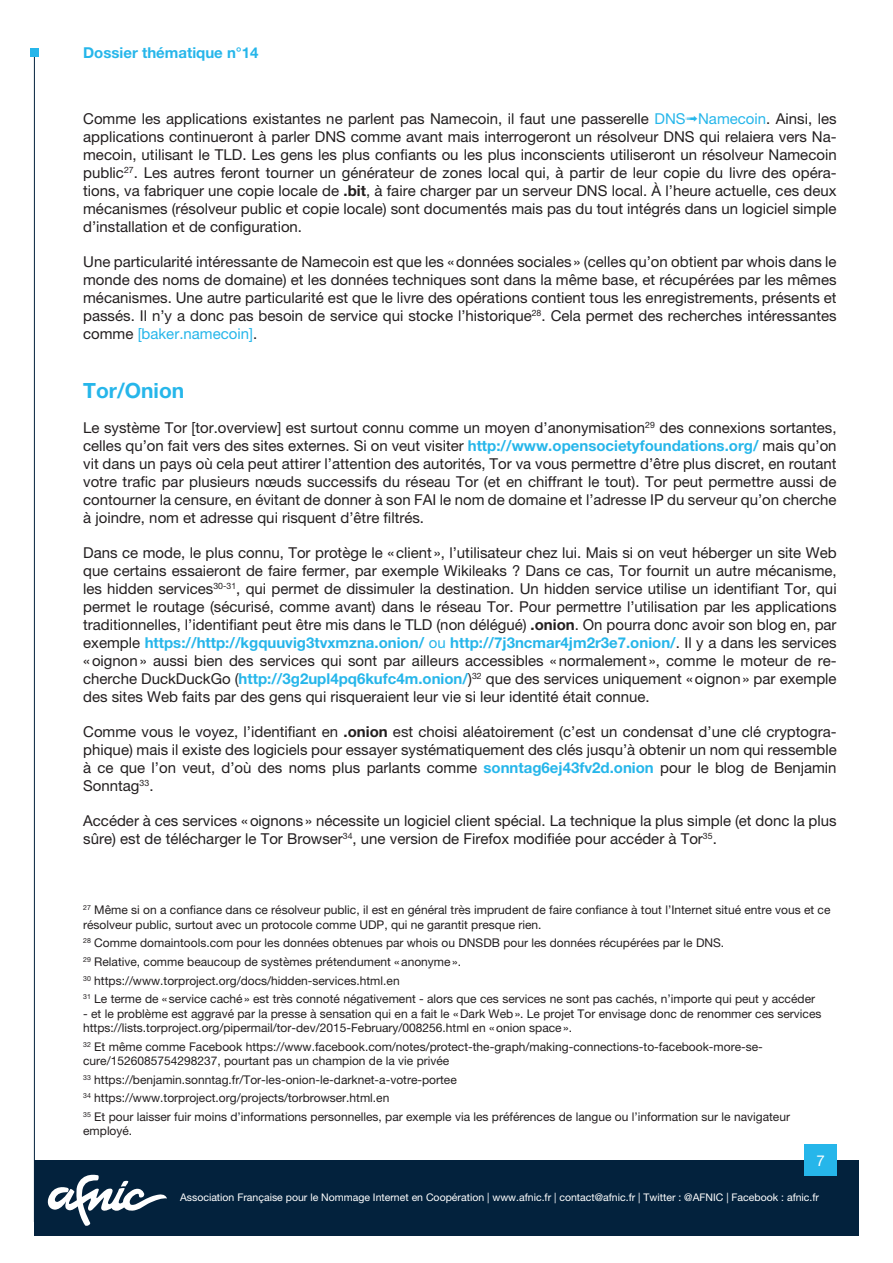
<style>
.page{position:relative;width:893px;height:1263px;background:#fff}
.page>*{position:absolute;margin:0;border:0;box-sizing:border-box;transform-origin:0 0}
.c_corpsBleu{font:700 21px "Helvetica Neue LT Std";color:#26b6ea}
.c_corps{font:15px/18px "Helvetica Neue LT Std";color:#231f20;text-align:justify}
.t1{font:700 15px "Helvetica Neue LT Std";color:#26b6ea}
.t2{font:15px "Helvetica Neue LT Std";color:#fff}
.c_corps-2{font:12px/14.4px "Helvetica Neue LT Std";color:#231f20}
.t3{font:10.5px "Helvetica Neue LT Std";color:#fff}
.s1{color:#26b6ea}
.s2{font-weight:700}
.s3{font-weight:700;color:#26b6ea}
</style>
<div class="page">
<div style="left:34px;top:1161px;width:825px;height:75px;background:#03223d"></div>
<div style="left:804px;top:1145px;width:33px;height:31px;background:#26b6ea"></div>
<hr style="left:34px;top:54px;width:1px;height:1168px;background:#03223d">
<svg style="left:47px;top:1174px;width:120px;height:52px"></svg>
<div style="left:30px;top:49px;width:8px;height:8px;background:#26b6ea"></div>
<p class="t1" style="left:83px;top:44px;width:177px">Dossier thématique n°14</p>
<p class="c_corps" style="left:83px;top:110px;width:755px">Comme les applications existantes ne parlent pas Namecoin, il faut une passerelle <span class="s1">DNS➟Namecoin</span>. Ainsi, les applications continueront à parler DNS comme avant mais interrogeront un résolveur DNS qui relaiera vers Na&shy;mecoin, utilisant le TLD. Les gens les plus confiants ou les plus inconscients utiliseront un résolveur Namecoin public<sup>27</sup>. Les autres feront tourner un générateur de zones local qui, à partir de leur copie du livre des opéra&shy;tions, va fabriquer une copie locale de <span class="s2">.bit</span>, à faire charger par un serveur DNS local. À l’heure actuelle, ces deux mécanismes (résolveur public et copie locale) sont documentés mais pas du tout intégrés dans un logiciel simple d’installation et de configuration.</p>
<p class="c_corps" style="left:83px;top:253px;width:755px">Une particularité intéressante de Namecoin est que les «données sociales» (celles qu’on obtient par whois dans le monde des noms de domaine) et les données techniques sont dans la même base, et récupérées par les mêmes mécanismes. Une autre particularité est que le livre des opérations contient tous les enregistrements, présents et passés. Il n’y a donc pas besoin de service qui stocke l’historique<sup>28</sup>. Cela permet des recherches intéressantes comme <span class="s1">[baker.namecoin]</span>.</p>
<p class="c_corpsBleu" style="left:83px;top:378px;width:103px">Tor/Onion</p>
<p class="c_corps" style="left:83px;top:419px;width:755px">Le système Tor [tor.overview] est surtout connu comme un moyen d’anonymisation<sup>29</sup> des connexions sortantes, celles qu’on fait vers des sites externes. Si on veut visiter <span class="s3">http://www.opensocietyfoundations.org/</span> mais qu’on vit dans un pays où cela peut attirer l’attention des autorités, Tor va vous permettre d’être plus discret, en routant votre trafic par plusieurs nœuds successifs du réseau Tor (et en chiffrant le tout). Tor peut permettre aussi de contourner la censure, en évitant de donner à son FAI le nom de domaine et l’adresse IP du serveur qu’on cherche à joindre, nom et adresse qui risquent d’être filtrés.</p>
<p class="c_corps" style="left:83px;top:544px;width:755px">Dans ce mode, le plus connu, Tor protège le «client », l’utilisateur chez lui. Mais si on veut héberger un site Web que certains essaieront de faire fermer, par exemple Wikileaks ? Dans ce cas, Tor fournit un autre mécanisme, les hidden services<sup>30-31</sup>, qui permet de dissimuler la destination. Un hidden service utilise un identifiant Tor, qui permet le routage (sécurisé, comme avant) dans le réseau Tor. Pour permettre l’utilisation par les applications traditionnelles, l’identifiant peut être mis dans le TLD (non délégué) <span class="s2">.onion</span>. On pourra donc avoir son blog en, par exemple <span class="s3">https://http://kgquuvig3tvxmzna.onion/</span> <span class="s1">ou</span> <span class="s3">http://7j3ncmar4jm2r3e7.onion/</span>. Il y a dans les services «oignon» aussi bien des services qui sont par ailleurs accessibles «normalement », comme le moteur de re&shy;cherche DuckDuckGo (<span class="s3">http://3g2upl4pq6kufc4m.onion/</span>)<sup>32</sup> que des services uniquement «oignon» par exemple des sites Web faits par des gens qui risqueraient leur vie si leur identité était connue.</p>
<p class="c_corps" style="left:83px;top:723px;width:755px">Comme vous le voyez, l’identifiant en <span class="s2">.onion</span> est choisi aléatoirement (c’est un condensat d’une clé cryptogra&shy;phique) mais il existe des logiciels pour essayer systématiquement des clés jusqu’à obtenir un nom qui ressemble à ce que l’on veut, d’où des noms plus parlants comme <span class="s3">sonntag6ej43fv2d.onion</span> pour le blog de Benjamin Sonntag<sup>33</sup>.</p>
<p class="c_corps" style="left:83px;top:812px;width:755px">Accéder à ces services «oignons» nécessite un logiciel client spécial. La technique la plus simple (et donc la plus sûre) est de télécharger le Tor Browser<sup>34</sup>, une version de Firefox modifiée pour accéder à Tor<sup>35</sup>.</p>
<p class="c_corps-2" style="left:83px;top:902px;width:749px"><sup>27</sup> Même si on a confiance dans ce résolveur public, il est en général très imprudent de faire confiance à tout l’Internet situé entre vous et ce résolveur public, surtout avec un protocole comme UDP, qui ne garantit presque rien.</p>
<p class="c_corps-2" style="left:83px;top:935px;width:643px"><sup>28</sup> Comme domaintools.com pour les données obtenues par whois ou DNSDB pour les données récupérées par le DNS.</p>
<p class="c_corps-2" style="left:83px;top:954px;width:379px"><sup>29</sup> Relative, comme beaucoup de systèmes prétendument «anonyme».</p>
<p class="c_corps-2" style="left:83px;top:973px;width:318px"><sup>30</sup> https://www.torproject.org/docs/hidden-services.html.en</p>
<p class="c_corps-2" style="left:83px;top:991px;width:733px"><sup>31</sup> Le terme de «service caché» est très connoté négativement - alors que ces services ne sont pas cachés, n’importe qui peut y accéder</p>
<p class="c_corps-2" style="left:83px;top:1006px;width:740px">- et le problème est aggravé par la presse à sensation qui en a fait le «Dark Web». Le projet Tor envisage donc de renommer ces services https://lists.torproject.org/pipermail/tor-dev/2015-February/008256.html en «onion space».</p>
<p class="c_corps-2" style="left:83px;top:1039px;width:681px"><sup>32</sup> Et même comme Facebook https://www.facebook.com/notes/protect-the-graph/making-connections-to-facebook-more-se&shy;cure/1526085754298237, pourtant pas un champion de la vie privée</p>
<p class="c_corps-2" style="left:83px;top:1072px;width:375px"><sup>33</sup> https://benjamin.sonntag.fr/Tor-les-onion-le-darknet-a-votre-portee</p>
<p class="c_corps-2" style="left:83px;top:1091px;width:308px"><sup>34</sup> https://www.torproject.org/projects/torbrowser.html.en</p>
<p class="c_corps-2" style="left:83px;top:1109px;width:708px"><sup>35</sup> Et pour laisser fuir moins d’informations personnelles, par exemple via les préférences de langue ou l’information sur le navigateur employé.</p>
<p class="t2" style="left:816px;top:1151px;width:10px">7</p>
<p class="t3" style="left:180px;top:1191px;width:641px">Association Française pour le Nommage Internet en Coopération | www.afnic.fr | contact@afnic.fr | Twitter : @AFNIC | Facebook : afnic.fr</p>
</div>
